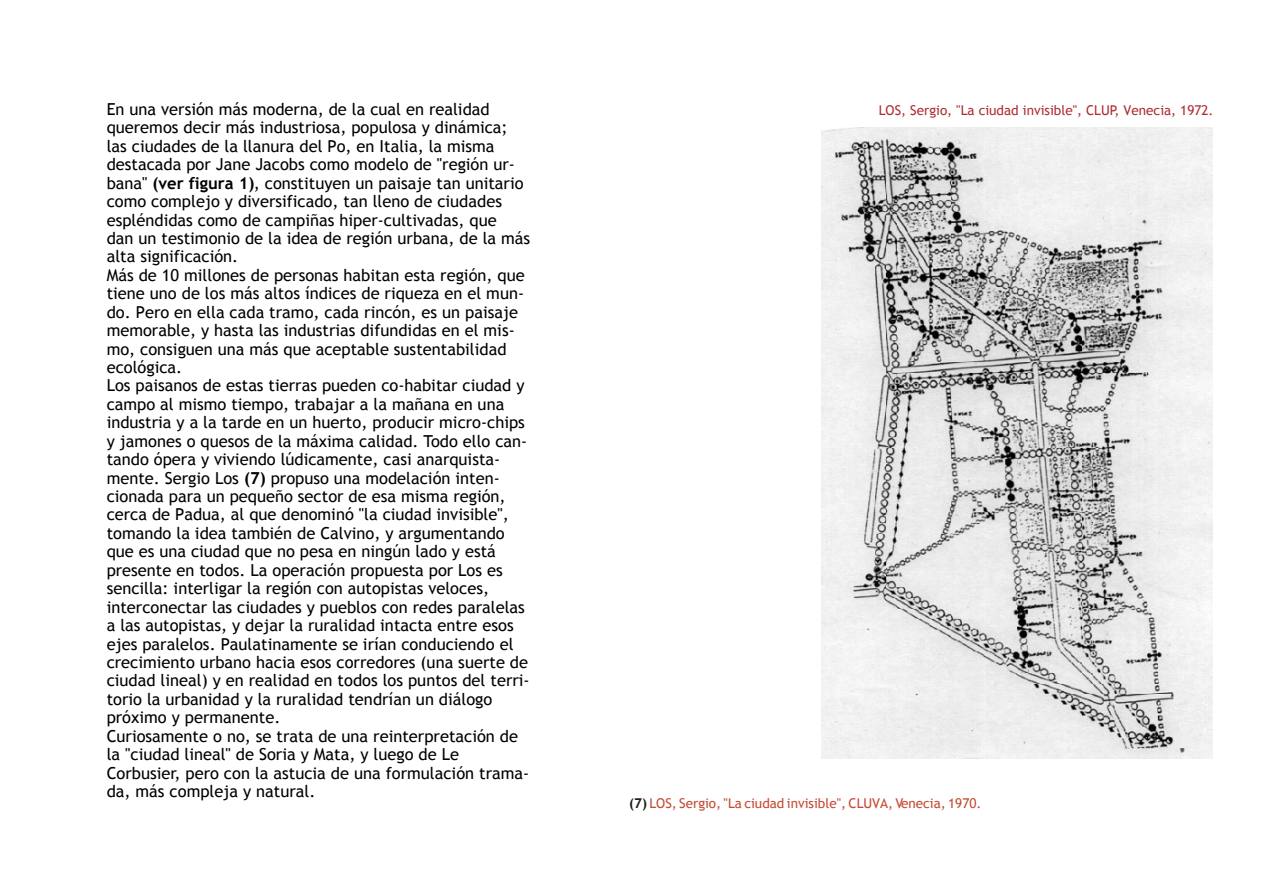
<style>
.page{position:relative;width:1263px;height:894px;background:#fff}
.page>*{position:absolute;margin:0;border:0;box-sizing:border-box;transform-origin:0 0}
.t1{font:16.5px/18.5px "Trebuchet MS";color:#000}
.t2{font:13.5px "Trebuchet MS";color:#c44a33}
.t3{font:13.5px "Trebuchet MS";color:#ad2e33}
.s1{font-weight:700}
.s2{font-weight:700;color:#1f1a17}
</style>
<div class="page">
<img style="left:821px;top:128px;width:392px;height:631px">
<p class="t1" style="left:107px;top:101px;width:425px">En una versión más moderna, de la cual en realidad queremos decir más industriosa, populosa y dinámica; las ciudades de la llanura del Po, en Italia, la misma destacada por Jane Jacobs como modelo de "región ur&shy;bana" <span class="s1">(ver figura 1)</span>, constituyen un paisaje tan unitario como complejo y diversificado, tan lleno de ciudades espléndidas como de campiñas hiper-cultivadas, que<br>dan un testimonio de la idea de región urbana, de la más alta significación.<br>Más de 10 millones de personas habitan esta región, que tiene uno de los más altos índices de riqueza en el mun&shy;do. Pero en ella cada tramo, cada rincón, es un paisaje memorable, y hasta las industrias difundidas en el mis&shy;mo, consiguen una más que aceptable sustentabilidad ecológica.<br>Los paisanos de estas tierras pueden co-habitar ciudad y campo al mismo tiempo, trabajar a la mañana en una industria y a la tarde en un huerto, producir micro-chips y jamones o quesos de la máxima calidad. Todo ello can&shy;tando ópera y viviendo lúdicamente, casi anarquista&shy;mente. Sergio Los <span class="s1">(7)</span> propuso una modelación inten&shy;cionada para un pequeño sector de esa misma región, cerca de Padua, al que denominó "la ciudad invisible", tomando la idea también de Calvino, y argumentando que es una ciudad que no pesa en ningún lado y está presente en todos. La operación propuesta por Los es sencilla: interligar la región con autopistas veloces, interconectar las ciudades y pueblos con redes paralelas a las autopistas, y dejar la ruralidad intacta entre esos ejes paralelos. Paulatinamente se irían conduciendo el crecimiento urbano hacia esos corredores (una suerte de ciudad lineal) y en realidad en todos los puntos del terri&shy;torio la urbanidad y la ruralidad tendrían un diálogo próximo y permanente.<br>Curiosamente o no, se trata de una reinterpretación de la "ciudad lineal" de Soria y Mata, y luego de Le Corbusier, pero con la astucia de una formulación trama&shy;da, más compleja y natural.</p>
<p class="t3" style="left:879px;top:105px;width:336px">LOS, Sergio, "La ciudad invisible", CLUP, Venecia, 1972.</p>
<p class="t2" style="left:629px;top:798px;width:354px"><span class="s2">(7)</span> LOS, Sergio, "La ciudad invisible", CLUVA, Venecia, 1970.</p>
</div>
